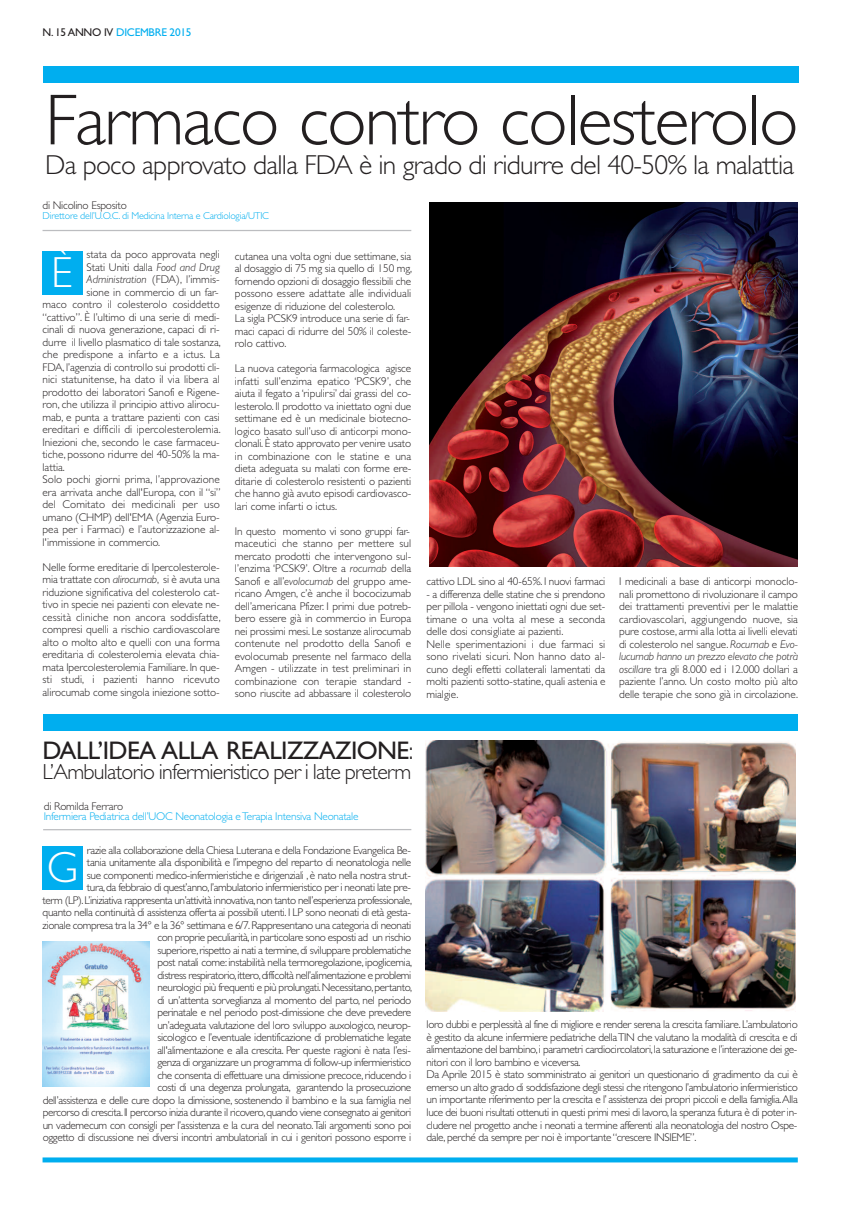
<style>
.page{position:relative;width:851px;height:1205px;background:#fff}
.page>*{position:absolute;margin:0;border:0;box-sizing:border-box;transform-origin:0 0}
.t1{font:300 72.5px "Gill Sans";letter-spacing:-.025em;color:#231f20}
.t2{font:300 43.75px "Gill Sans";color:#fff}
.t3{font:300 27.5px "Gill Sans";letter-spacing:-.025em;color:#231f20}
.t4{font:25.5px "Gill Sans";letter-spacing:-.025em;color:#231f20}
.t5{font:300 21.88px "Gill Sans";letter-spacing:-.035em;color:#231f20}
.t6{font:300 11.25px/12.5px "Gill Sans";letter-spacing:-.03em;color:#231f20;text-align:justify}
.t7{font:300 11.25px/12.5px "Gill Sans";letter-spacing:-.005em;color:#231f20}
.t8{font:300 11.25px "Gill Sans";letter-spacing:.005em;color:#231f20}
.t9{font:300 11.25px "Gill Sans";letter-spacing:-.01em;color:#231f20}
.t10{font:300 11.25px "Gill Sans";color:#231f20}
.t11{font:300 11.25px "Gill Sans";letter-spacing:-.02em;color:#00aeef}
.t12{font:italic 300 11.25px "Gill Sans";letter-spacing:.005em;color:#231f20}
.t13{font:11.25px "Gill Sans";letter-spacing:-.02em;color:#00aeef}
.t14{font:300 10px "Gill Sans";letter-spacing:-.02em;color:#00aeef}
.s1{color:#231f20}
.s2{font-style:italic}
.s3{font-style:normal}
.s4{font-weight:300}
</style>
<div class="page">
<img style="left:425px;top:741px;width:370px;height:270px">
<div style="left:43px;top:1157px;width:754px;height:5px;background:#00aeef"></div>
<div style="left:43px;top:714px;width:754px;height:17px;background:#00aeef"></div>
<hr style="left:43px;top:829px;width:368px;height:1px;background:#bcbdc0">
<div style="left:43px;top:846px;width:40px;height:44px;background:#00aeef"></div>
<div style="left:43px;top:66px;width:755px;height:17px;background:#00aeef"></div>
<hr style="left:43px;top:230px;width:368px;height:1px;background:#bcbdc0">
<div style="left:42px;top:251px;width:41px;height:44px;background:#00aeef"></div>
<img style="left:429px;top:202px;width:368px;height:365px">
<img style="left:43px;top:941px;width:107px;height:146px">
<p class="t13" style="left:43px;top:26px;width:150px"><span class="s1">N. 15 ANNO IV</span> DICEMBRE 2015</p>
<h1 class="t1" style="left:45px;top:77px;width:754px">Farmaco contro colesterolo</h1>
<h3 class="t3" style="left:45px;top:149px;width:750px">Da poco approvato dalla FDA è in grado di ridurre del 40-50% la malattia</h3>
<p class="t6" style="left:43px;top:199px;width:86px">di Nicolino Esposito</p>
<p class="t14" style="left:43px;top:210px;width:228px">Direttore dell’U.O.C. di Medicina Interna e Cardiologia/UTIC</p>
<p class="t10" style="left:86px;top:248px;width:135px">stata da poco approvata negli</p>
<p class="t7" style="left:86px;top:261px;width:135px">Stati Uniti dalla <span class="s2">Food and Drug</span></p>
<p class="t12" style="left:86px;top:273px;width:135px">Administration <span class="s3">(FDA), l’immis-</span></p>
<p class="t7" style="left:86px;top:286px;width:133px">sione in commercio di un far-</p>
<p class="t8" style="left:43px;top:298px;width:179px">maco contro il colesterolo cosiddetto</p>
<p class="t7" style="left:43px;top:311px;width:179px">“cattivo”. È l’ultimo di una serie di medi-</p>
<p class="t10" style="left:43px;top:323px;width:179px">cinali di nuova generazione, capaci di ri-</p>
<p class="t7" style="left:43px;top:336px;width:180px">durre il livello plasmatico di tale sostanza,</p>
<p class="t8" style="left:43px;top:348px;width:179px">che predispone a infarto e a ictus. La</p>
<p class="t9" style="left:43px;top:360px;width:179px">FDA, l’agenzia di controllo sui prodotti cli-</p>
<p class="t8" style="left:43px;top:373px;width:179px">nici statunitense, ha dato il via libera al</p>
<p class="t7" style="left:43px;top:386px;width:179px">prodotto dei laboratori Sanofi e rigene-</p>
<p class="t7" style="left:43px;top:398px;width:179px">ron, che utilizza il principio attivo alirocu-</p>
<p class="t7" style="left:43px;top:411px;width:179px">mab, e punta a trattare pazienti con casi</p>
<p class="t8" style="left:43px;top:423px;width:180px">ereditari e difficili di ipercolesterolemia.</p>
<p class="t7" style="left:43px;top:436px;width:179px">Iniezioni che, secondo le case farmaceu-</p>
<p class="t7" style="left:43px;top:448px;width:179px">tiche, possono ridurre del 40-50% la ma-</p>
<p class="t6" style="left:43px;top:461px;width:24px">lattia.</p>
<p class="t8" style="left:43px;top:473px;width:179px">Solo pochi giorni prima, l’approvazione</p>
<p class="t7" style="left:43px;top:486px;width:180px">era arrivata anche dall'Europa, con il “si”</p>
<p class="t8" style="left:43px;top:498px;width:179px">del Comitato dei medicinali per uso</p>
<p class="t9" style="left:43px;top:510px;width:179px">umano (ChMP) dell'EMA (Agenzia Euro-</p>
<p class="t10" style="left:43px;top:523px;width:179px">pea per i Farmaci) e l’autorizzazione al-</p>
<p class="t7" style="left:43px;top:536px;width:119px">l'immissione in commercio.</p>
<p class="t6" style="left:43px;top:561px;width:180px">Nelle forme ereditarie di Ipercolesterole&shy;mia trattate con <span class="s2">alirocumab</span>, si è avuta una riduzione significativa del colesterolo cat&shy;tivo in specie nei pazienti con elevate ne&shy;cessità cliniche non ancora soddisfatte, compresi quelli a rischio cardiovascolare alto o molto alto e quelli con una forma ereditaria di colesterolemia elevata chia&shy;mata Ipercolesterolemia Familiare. In que&shy;sti studi, i pazienti hanno ricevuto alirocumab come singola iniezione sotto-</p>
<h2 class="t2" style="left:51px;top:246px;width:23px">È</h2>
<p class="t7" style="left:235px;top:249px;width:179px">cutanea una volta ogni due settimane, sia al dosaggio di 75 mg sia quello di 150 mg, fornendo opzioni di dosaggio flessibili che possono essere adattate alle individuali esigenze di riduzione del colesterolo.<br>La sigla PCSK9 introduce una serie di far&shy;maci capaci di ridurre del 50% il coleste&shy;rolo cattivo.</p>
<p class="t6" style="left:235px;top:362px;width:178px">La nuova categoria farmacologica agisce infatti sull’enzima epatico ‘PCSK9’, che aiuta il fegato a ‘ripulirsi’ dai grassi del co&shy;lesterolo. Il prodotto va iniettato ogni due settimane ed è un medicinale biotecno&shy;logico basato sull’uso di anticorpi mono&shy;clonali. È stato approvato per venire usato in combinazione con le statine e una dieta adeguata su malati con forme ere&shy;ditarie di colesterolo resistenti o pazienti che hanno già avuto episodi cardiovasco&shy;lari come infarti o ictus.</p>
<p class="t7" style="left:235px;top:524px;width:178px">In questo momento vi sono gruppi far&shy;maceutici che stanno per mettere sul mercato prodotti che intervengono sul&shy;l’enzima ‘PCSK9’. Oltre a <span class="s2">rocumab</span> della Sanofi e all’<span class="s2">evolocumab</span> del gruppo ame&shy;ricano Amgen, c’è anche il bococizumab dell’americana Pfizer. I primi due potreb&shy;bero essere già in commercio in Europa nei prossimi mesi. Le sostanze alirocumab contenute nel prodotto della Sanofi e evolocumab presente nel farmaco della Amgen - utilizzate in test preliminari in combinazione con terapie standard - sono riuscite ad abbassare il colesterolo</p>
<p class="t9" style="left:426px;top:574px;width:180px">cattivo LDL sino al 40-65%. I nuovi farmaci</p>
<p class="t7" style="left:426px;top:587px;width:180px">- a differenza delle statine che si prendono per pillola - vengono iniettati ogni due set&shy;timane o una volta al mese a seconda delle dosi consigliate ai pazienti.<br>Nelle sperimentazioni i due farmaci si sono rivelati sicuri. Non hanno dato al&shy;cuno degli effetti collaterali lamentati da molti pazienti sotto-statine, quali astenia e mialgie.</p>
<p class="t6" style="left:619px;top:575px;width:180px">I medicinali a base di anticorpi monoclo&shy;nali promettono di rivoluzionare il campo dei trattamenti preventivi per le malattie cardiovascolari, aggiungendo nuove, sia pure costose, armi alla lotta ai livelli elevati di colesterolo nel sangue. <span class="s2">Rocumab</span> e <span class="s2">Evo&shy;lucumab hanno un prezzo elevato che potrà oscillare</span> tra gli 8.000 ed i 12.000 dollari a paziente l’anno. Un costo molto più alto delle terapie che sono già in circolazione.</p>
<h3 class="t4" style="left:42px;top:735px;width:372px">DALL’IDEA ALLA REALIZZAZIONE<span class="s4">:</span></h3>
<h3 class="t5" style="left:42px;top:759px;width:370px">L’Ambulatorio infermieristico per i late preterm</h3>
<p class="t6" style="left:44px;top:800px;width:81px">di romilda Ferraro</p>
<p class="t11" style="left:44px;top:809px;width:316px">Infermiera Pediatrica dell’UOC Neonatologia eTerapia Intensiva Neonatale</p>
<p class="t6" style="left:43px;top:843px;width:371px;text-align:right">razie alla collaborazione della Chiesa Luterana e della Fondazione Evangelica Be-<br>tania unitamente alla disponibilità e l’impegno del reparto di neonatologia nelle<br>sue componenti medico-infermieristiche e dirigenziali , è nato nella nostra strut-<br>tura,da febbraio di quest’anno,l’ambulatorio infermieristico per i neonati late pre-<br>term (LP).L’iniziativa rappresenta un’attività innovativa,non tanto nell’esperienza professionale, quanto nella continuità di assistenza offerta ai possibili utenti. I LP sono neonati di età gesta&shy;zionale compresa tra la 34° e la 36° settimana e 6/7.rappresentano una categoria di neonati con proprie peculiarità,in particolare sono esposti ad un rischio<br>superiore,rispetto ai nati a termine,di sviluppare problematiche<br>post natali come: instabilità nella termoregolazione, ipoglicemia,<br>distress respiratorio,ittero,difficoltà nell’alimentazione e problemi<br>neurologici più frequenti e più prolungati.Necessitano,pertanto,<br>di un’attenta sorveglianza al momento del parto, nel periodo<br>perinatale e nel periodo post-dimissione che deve prevedere<br>un’adeguata valutazione del loro sviluppo auxologico, neurop-<br>sicologico e l’eventuale identificazione di problematiche legate<br>all'alimentazione e alla crescita. Per queste ragioni è nata l’esi-<br>genza di organizzare un programma di follow-up infermieristico<br>che consenta di effettuare una dimissione precoce,riducendo i<br>costi di una degenza prolungata, garantendo la prosecuzione<br>dell’assistenza e delle cure dopo la dimissione, sostenendo il bambino e la sua famiglia nel percorso di crescita.Il percorso inizia durante il ricovero,quando viene consegnato ai genitori un vademecum con consigli per l’assistenza e la cura del neonato.Tali argomenti sono poi oggetto di discussione nei diversi incontri ambulatoriali in cui i genitori possono esporre i</p>
<h2 class="t2" style="left:47px;top:841px;width:33px">G</h2>
<p class="t6" style="left:426px;top:1018px;width:372px;text-align:left">loro dubbi e perplessità al fine di migliore e render serena la crescita familiare. L’ambulatorio è gestito da alcune infermiere pediatriche dellaTIN che valutano la modalità di crescita e di alimentazione del bambino, i parametri cardiocircolatori, la saturazione e l’interazione dei ge&shy;nitori con il loro bambino e viceversa.<br>Da Aprile 2015 è stato somministrato ai genitori un questionario di gradimento da cui è emerso un alto grado di soddisfazione degli stessi che ritengono l’ambulatorio infermieristico un importante riferimento per la crescita e l’ assistenza dei propri piccoli e della famiglia.Alla luce dei buoni risultati ottenuti in questi primi mesi di lavoro, la speranza futura è di poter in&shy;cludere nel progetto anche i neonati a termine afferenti alla neonatologia del nostro Ospe&shy;dale, perché da sempre per noi è importante“crescere INSIEME”.</p>
</div>
